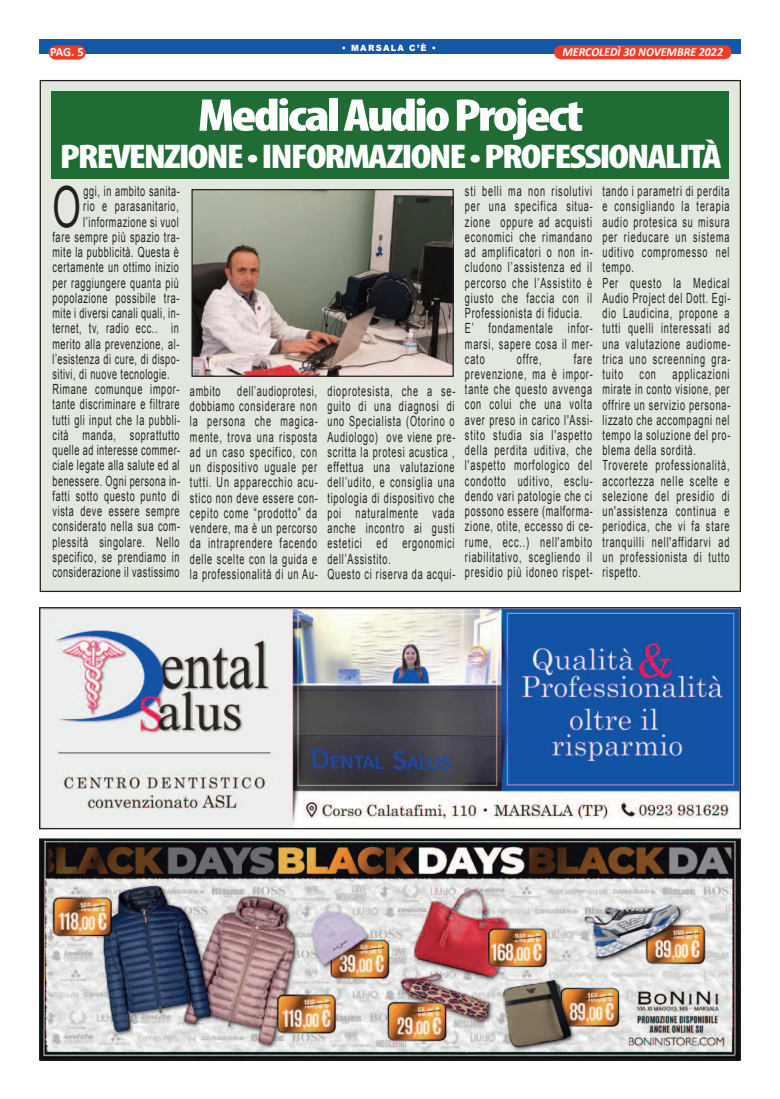
<style>
.page{position:relative;width:780px;height:1099px;background:#fff}
.page>*{position:absolute;margin:0;border:0;box-sizing:border-box;transform-origin:0 0}
.t1{font:56.5px "Arial";color:#231f20;scale:.65 1}
.t2{font:900 condensed 46.25px "Myriad Pro";letter-spacing:-.05em;color:#fff;scale:1.21 1}
.t3{font:900 condensed 34.38px "Myriad Pro";letter-spacing:-.05em;color:#fff;scale:1.21 1}
.t4{font:14px/15.2px "Arial";letter-spacing:.085em;color:#231f20;scale:.65 1}
.t5{font:14px "Arial";letter-spacing:.065em;color:#231f20;scale:.65 1}
.t6{font:14px "Arial";letter-spacing:.06em;color:#231f20;scale:.65 1}
.t7{font:14px "Arial";letter-spacing:.055em;color:#231f20;scale:.65 1}
.t8{font:700 12.5px "Calibri";color:#fff}
.t9{font:italic 700 12.38px "Calibri";color:#fff;scale:.96 1}
.t10{font:900 8.62px "Arial";letter-spacing:.15em;color:#fff;scale:.96 1}
</style>
<div class="page">
<div style="left:40px;top:81px;width:700px;height:510px;background:#e3e8df"></div>
<div style="left:40px;top:39px;width:701px;height:14px;background:#1755a6"></div>
<div style="left:49px;top:45px;width:37px;height:15px;background:#ef3c25;border-radius:7px"></div>
<div style="left:554px;top:45px;width:177px;height:14px;background:#ef3c25;border-radius:7px"></div>
<img style="left:41px;top:840px;width:698px;height:218px">
<div style="left:39px;top:838px;width:702px;height:222px;border:1px solid #231f20"></div>
<img style="left:41px;top:609px;width:698px;height:218px">
<div style="left:39px;top:607px;width:702px;height:222px;border:1px solid #231f20"></div>
<img style="left:193px;top:191px;width:259px;height:184px">
<div style="left:191px;top:189px;width:263px;height:188px;border:1px solid #231f20"></div>
<div style="left:51px;top:91px;width:678px;height:87px;background:#206c35"></div>
<p class="t8" style="left:50px;top:47px;width:35px">PAG. 5</p>
<p class="t10" style="left:341px;top:41px;width:100px">• MARSALA C’È •</p>
<p class="t9" style="left:562px;top:47px;width:169px">MERCOLEDÌ 30 NOVEMBRE 2022</p>
<h2 class="t2" style="left:198px;top:99px;width:320px">MedicalAudioProject</h2>
<h3 class="t3" style="left:60px;top:144px;width:548px">PREVENZIONE•INFORMAZIONE•PROFESSIONALITÀ</h3>
<h1 class="t1" style="left:52px;top:175px;width:45px">O</h1>
<p class="t5" style="left:84px;top:183px;width:149px">ggi, in ambito sanita-</p>
<p class="t4" style="left:83px;top:199px;width:149px">rio e parasanitario,</p>
<p class="t6" style="left:83px;top:214px;width:149px">l’informazione si vuol</p>
<p class="t4" style="left:52px;top:229px;width:197px">fare sempre più spazio tra-</p>
<p class="t5" style="left:52px;top:244px;width:196px">mite la pubblicità. Questa è</p>
<p class="t5" style="left:52px;top:259px;width:196px">certamente un ottimo inizio</p>
<p class="t5" style="left:52px;top:275px;width:196px">per raggiungere quanta più</p>
<p class="t5" style="left:52px;top:290px;width:197px">popolazione possibile tra-</p>
<p class="t7" style="left:52px;top:305px;width:197px">mite i diversi canali quali, in-</p>
<p class="t5" style="left:52px;top:320px;width:196px">ternet, tv, radio ecc.. in</p>
<p class="t5" style="left:52px;top:336px;width:197px">merito alla prevenzione, al-</p>
<p class="t7" style="left:52px;top:351px;width:197px">l’esistenza di cure, di dispo-</p>
<p class="t7" style="left:52px;top:366px;width:182px">sitivi, di nuove tecnologie.</p>
<p class="t4" style="left:52px;top:382px;width:197px">Rimane comunque impor-</p>
<p class="t4" style="left:52px;top:397px;width:197px">tante discriminare e filtrare</p>
<p class="t4" style="left:52px;top:412px;width:198px">tutti gli input che la pubbli-</p>
<p class="t4" style="left:52px;top:427px;width:197px">cità manda, soprattutto</p>
<p class="t6" style="left:52px;top:442px;width:198px">quelle ad interesse commer-</p>
<p class="t5" style="left:52px;top:458px;width:197px">ciale legate alla salute ed al</p>
<p class="t6" style="left:52px;top:473px;width:198px">benessere. Ogni persona in-</p>
<p class="t4" style="left:52px;top:488px;width:197px">fatti sotto questo punto di</p>
<p class="t4" style="left:52px;top:503px;width:197px">vista deve essere sempre</p>
<p class="t4" style="left:52px;top:519px;width:198px">considerato nella sua com-</p>
<p class="t4" style="left:52px;top:534px;width:197px">plessità singolare. Nello</p>
<p class="t4" style="left:52px;top:549px;width:197px">specifico, se prendiamo in</p>
<p class="t6" style="left:52px;top:564px;width:197px">considerazione il vastissimo</p>
<p class="t4" style="left:190px;top:383px;width:198px;text-align:justify">ambito dell’audioprotesi, dobbiamo considerare non la persona che magica&shy;mente, trova una risposta ad un caso specifico, con un dispositivo uguale per tutti. Un apparecchio acu&shy;stico non deve essere con&shy;cepito come “prodotto” da vendere, ma è un percorso da intraprendere facendo delle scelte con la guida e la professionalità di un Au-</p>
<p class="t4" style="left:327px;top:383px;width:198px">dioprotesista, che a se&shy;guito di una diagnosi di uno Specialista (Otorino o<br>Audiologo) ove viene pre&shy;scritta la protesi acustica , effettua una valutazione dell’udito, e consiglia una tipologia di dispositivo che poi naturalmente vada anche incontro ai gusti estetici ed ergonomici dell’Assistito.<br>Questo ci riserva da acqui-</p>
<p class="t4" style="left:465px;top:183px;width:198px">sti belli ma non risolutivi per una specifica situa&shy;zione oppure ad acquisti economici che rimandano ad amplificatori o non in&shy;cludono l’assistenza ed il percorso che l’Assistito è giusto che faccia con il<br>Professionista di fiducia.<br>E’ fondamentale infor&shy;marsi, sapere cosa il mer&shy;cato</p>
<p class="t4" style="left:465px;top:351px;width:198px;text-align:justify;text-indent:109px">fare prevenzione, ma è impor&shy;tante che questo avvenga con colui che una volta aver preso in carico l'Assi&shy;stito studia sia l'aspetto della perdita uditiva, che l'aspetto morfologico del condotto uditivo, esclu&shy;dendo vari patologie che ci possono essere (malforma&shy;zione, otite, eccesso di ce&shy;rume, ecc..) nell'ambito riabilitativo, scegliendo il presidio più idoneo rispet-</p>
<p class="t4" style="left:517px;top:351px;width:40px">offre,</p>
<p class="t4" style="left:602px;top:183px;width:198px">tando i parametri di perdita e consigliando la terapia audio protesica su misura per rieducare un sistema uditivo compromesso nel tempo.<br>Per questo la Medical<br>Audio Project del Dott. Egi&shy;dio Laudicina, propone a tutti quelli interessati ad una valutazione audiome&shy;trica uno screenning gra&shy;tuito con applicazioni mirate in conto visione, per offrire un servizio persona&shy;lizzato che accompagni nel tempo la soluzione del pro&shy;blema della sordità.<br>Troverete professionalità, accortezza nelle scelte e selezione del presidio di un'assistenza continua e periodica, che vi fa stare tranquilli nell'affidarvi ad un professionista di tutto rispetto.</p>
</div>
